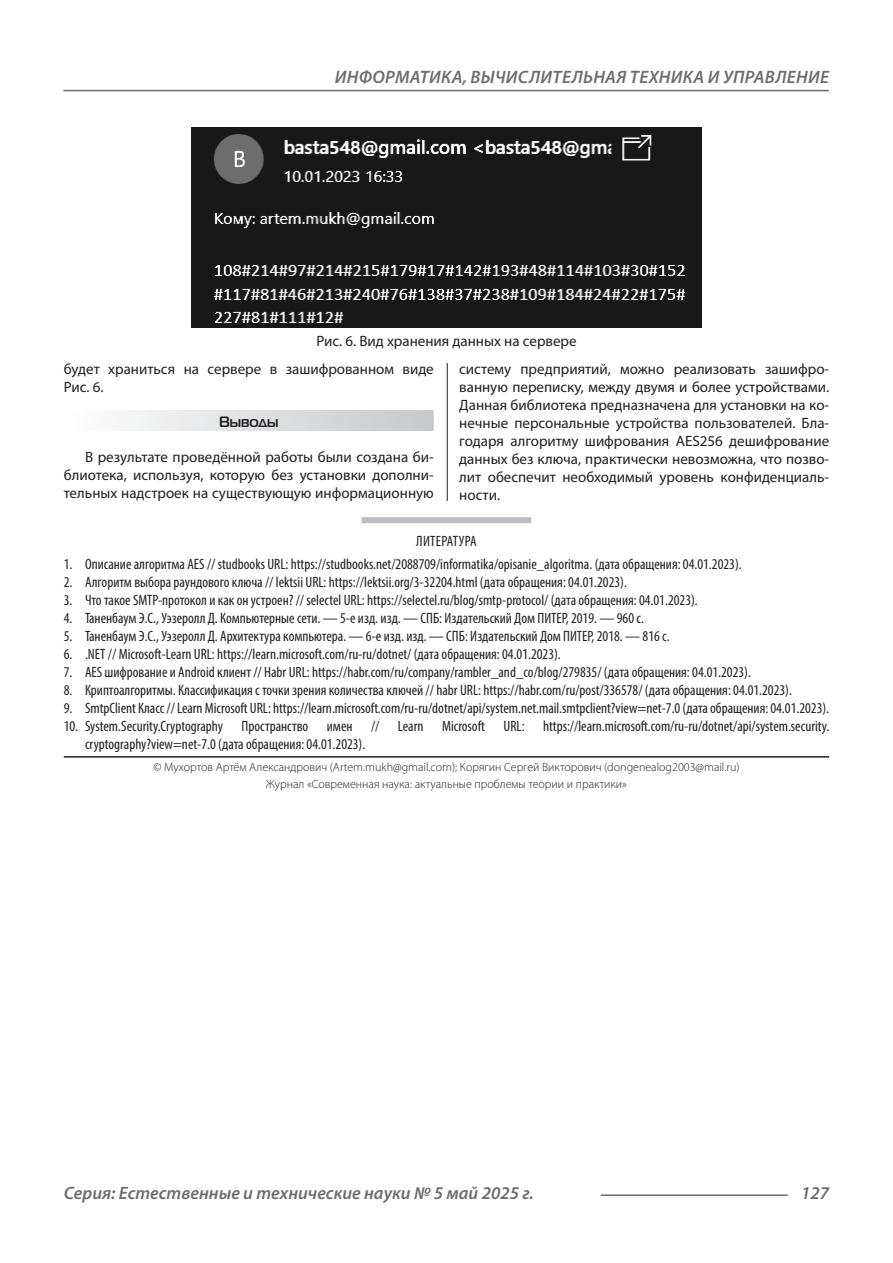
<style>
.page{position:relative;width:893px;height:1263px;background:#fff}
.page>*{position:absolute;margin:0;border:0;box-sizing:border-box;transform-origin:0 0}
.t1{font:italic 600 18px "Myriad Pro";letter-spacing:.02em;color:#6c6d70}
.t2{font:italic 600 18px "Myriad Pro";color:#6c6d70}
.t3{font:condensed 15px/18px "Myriad Pro";color:#231f20}
.t4{font:15px/18px "Myriad Pro";color:#231f20;text-align:justify}
.t5{font:700 15px "Magistral C";color:#231f20}
.t6{font:300 12px/16.4px "Myriad Pro";color:#231f20;text-align:center}
</style>
<div class="page">
<hr style="left:447px;top:128px;width:1px;height:1007px;background:#231f20">
<hr style="left:63px;top:90px;width:766px;height:1px;background:#6c6d70">
<hr style="left:601px;top:1194px;width:187px;height:2px;background:#6c6d70">
<div style="left:64px;top:410px;width:370px;height:21px;background:linear-gradient(to right,#fefeff,#c6c8ca)"></div>
<div style="left:442px;top:345px;width:10px;height:18px;background:#fff"></div>
<img style="left:191px;top:128px;width:511px;height:199px">
<div style="left:441px;top:501px;width:12px;height:16px;background:#fff"></div>
<div style="left:362px;top:517px;width:169px;height:6px;background:#bcbdc0"></div>
<hr style="left:64px;top:756px;width:765px;height:1px;background:#231f20">
<p class="t1" style="left:335px;top:66px;width:485px">Информатика, вычислительная техника и управление</p>
<p class="t4" style="left:316px;top:331px;width:262px">Рис. 6. Вид хранения данных на сервере</p>
<p class="t4" style="left:64px;top:359px;width:371px">будет храниться на сервере в зашифрованном виде<br>Рис. 6.</p>
<p class="t5" style="left:219px;top:413px;width:61px">Выводы</p>
<p class="t4" style="left:64px;top:447px;width:371px;text-indent:21px">В результате проведённой работы были создана би&shy;блиотека, используя, которую без установки дополни&shy;тельных надстроек на существующую информационную</p>
<p class="t4" style="left:459px;top:359px;width:371px">систему предприятий, можно реализовать зашифро&shy;ванную переписку, между двумя и более устройствами.<br>Данная библиотека предназначена для установки на ко&shy;нечные персональные устройства пользователей. Бла&shy;годаря алгоритму шифрования AES256 дешифрование данных без ключа, практически невозможна, что позво&shy;лит обеспечит необходимый уровень конфиденциаль&shy;ности.</p>
<p class="t3" style="left:416px;top:532px;width:32px">Литература</p>
<p class="t3" style="left:64px;top:555px;width:679px">1. Описание алгоритма AES // studbooks URL: https://studbooks.net/2088709/informatika/opisanie_algoritma. (дата обращения: 04.01.2023).</p>
<p class="t3" style="left:64px;top:573px;width:565px">2. Алгоритм выбора раундового ключа // lektsii URL: https://lektsii.org/3-32204.html (дата обращения: 04.01.2023).</p>
<p class="t3" style="left:64px;top:591px;width:635px">3. Что такое SMTP-протокол и как он устроен? // selectel URL: https://selectel.ru/blog/smtp-protocol/ (дата обращения: 04.01.2023).</p>
<p class="t3" style="left:64px;top:609px;width:582px">4. Таненбаум Э.С., Уэзеролл Д. Компьютерные сети. — 5-е изд. изд. — СПБ: Издательский Дом ПИТЕР, 2019. — 960 с.</p>
<p class="t3" style="left:64px;top:627px;width:607px">5. Таненбаум Э.С., Уэзеролл Д. Архитектура компьютера. — 6-е изд. изд. — СПБ: Издательский Дом ПИТЕР, 2018. — 816 с.</p>
<p class="t3" style="left:64px;top:645px;width:499px">6. .NET // Microsoft-Learn URL: https://learn.microsoft.com/ru-ru/dotnet/ (дата обращения: 04.01.2023).</p>
<p class="t3" style="left:64px;top:663px;width:689px">7. AES шифрование и Android клиент // Habr URL: https://habr.com/ru/company/rambler_and_co/blog/279835/ (дата обращения: 04.01.2023).</p>
<p class="t3" style="left:64px;top:681px;width:730px">8. Криптоалгоритмы. Классификация с точки зрения количества ключей // habr URL: https://habr.com/ru/post/336578/ (дата обращения: 04.01.2023).</p>
<p class="t3" style="left:64px;top:699px;width:767px">9. SmtpClient Класс // Learn Microsoft URL: https://learn.microsoft.com/ru-ru/dotnet/api/system.net.mail.smtpclient?view=net-7.0 (дата обращения: 04.01.2023).</p>
<p class="t3" style="left:85px;top:717px;width:746px;text-indent:-21px">10. System.Security.Cryptography Пространство имен // Learn Microsoft URL: https://learn.microsoft.com/ru-ru/dotnet/api/system.security. cryptography?view=net-7.0 (дата обращения: 04.01.2023).</p>
<p class="t6" style="left:153px;top:759px;width:588px">© Мухортов Артём Александрович (Artem.mukh@gmail.com); Корягин Сергей Викторович (dongenealog2003@mail.ru)<br>Журнал «Современная наука: актуальные проблемы теории и практики»</p>
<p class="t2" style="left:64px;top:1182px;width:471px">Серия: Естественные и технические науки № 5 май 2025 г.</p>
<p class="t1" style="left:801px;top:1182px;width:30px">127</p>
</div>
